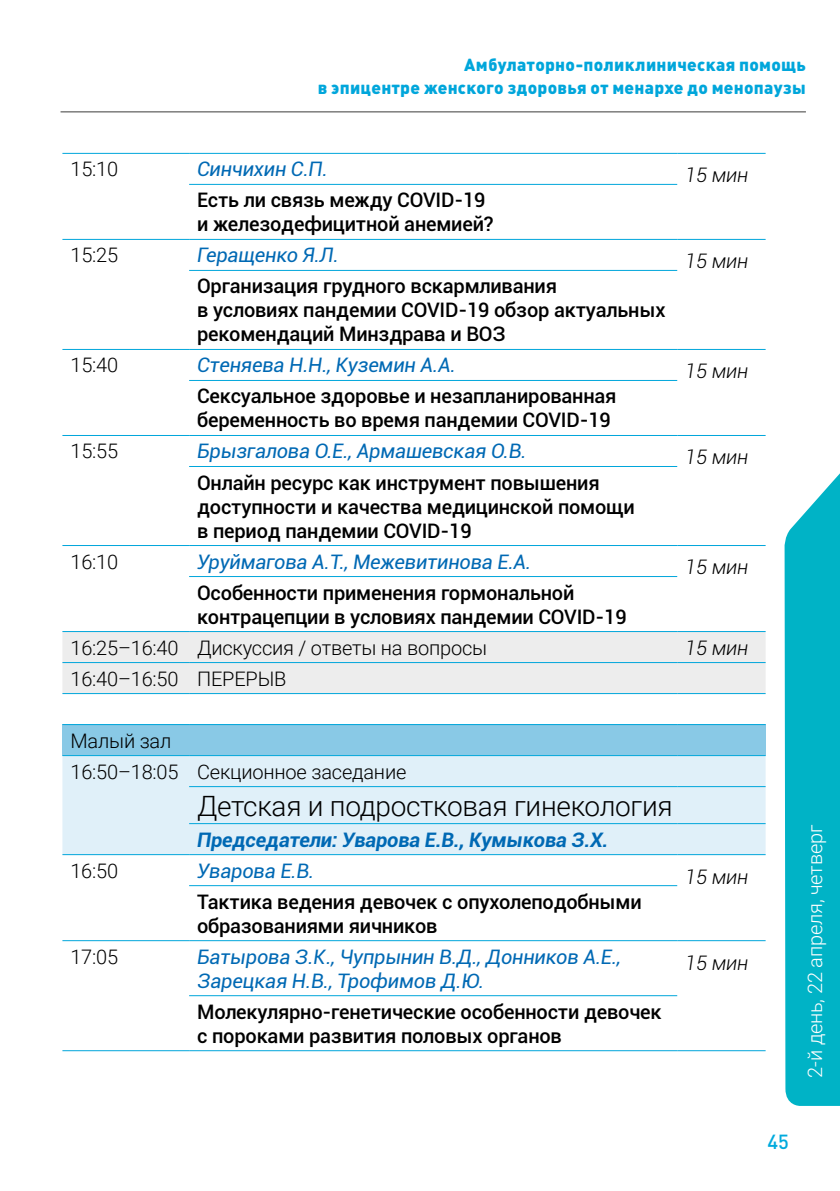
<style>
.page{position:relative;width:840px;height:1191px;background:#fff}
.page>*{position:absolute;margin:0;border:0;box-sizing:border-box;transform-origin:0 0}
.t1{font:300 28px "Roboto";letter-spacing:-.01em;color:#000}
.t2{font:20.2px "Plumb Medium C";color:#0ad}
.t3{font:500 20px/24px "Roboto";letter-spacing:-.01em;color:#000}
.t4{font:italic 20px/24px "Roboto";letter-spacing:-.01em;color:#0069b4}
.t5{font:300 20px/31px "Roboto";letter-spacing:-.01em;color:#000}
.t6{font:italic 300 20px "Roboto";letter-spacing:-.01em;color:#000}
.t7{font:italic 700 20px "Roboto";letter-spacing:-.01em;color:#0069b4}
.t8{font:300 20px "Roboto";letter-spacing:-.01em;color:#fff}
.t9{font:17.2px/23px "Plumb Black Soft C";letter-spacing:.015em;color:#00a6db;text-align:right}
</style>
<div class="page">
<svg style="left:784px;top:474px;width:55px;height:632px;background:#11b8c9"></svg>
<hr style="left:60px;top:111px;width:745px;height:1px;background:#3c3c3b">
<div style="left:62px;top:632px;width:703px;height:61px;background:#ededed"></div>
<div style="left:62px;top:724px;width:703px;height:31px;background:#89c9e6"></div>
<div style="left:62px;top:756px;width:703px;height:98px;background:#e0f0f9"></div>
<hr style="left:62px;top:153px;width:127px;height:1px;background:#00a6db">
<hr style="left:676px;top:153px;width:89px;height:1px;background:#00a6db">
<hr style="left:189px;top:153px;width:487px;height:1px;background:#00a6db">
<hr style="left:62px;top:239px;width:127px;height:1px;background:#00a6db">
<hr style="left:189px;top:184px;width:487px;height:1px;background:#00a6db">
<hr style="left:676px;top:239px;width:89px;height:1px;background:#00a6db">
<hr style="left:189px;top:239px;width:487px;height:1px;background:#00a6db">
<hr style="left:62px;top:349px;width:127px;height:1px;background:#00a6db">
<hr style="left:189px;top:270px;width:487px;height:1px;background:#00a6db">
<hr style="left:676px;top:349px;width:89px;height:1px;background:#00a6db">
<hr style="left:189px;top:349px;width:487px;height:1px;background:#00a6db">
<hr style="left:62px;top:435px;width:127px;height:1px;background:#00a6db">
<hr style="left:189px;top:380px;width:487px;height:1px;background:#00a6db">
<hr style="left:676px;top:435px;width:89px;height:1px;background:#00a6db">
<hr style="left:189px;top:435px;width:487px;height:1px;background:#00a6db">
<hr style="left:62px;top:545px;width:127px;height:1px;background:#00a6db">
<hr style="left:189px;top:466px;width:487px;height:1px;background:#00a6db">
<hr style="left:676px;top:545px;width:89px;height:1px;background:#00a6db">
<hr style="left:189px;top:545px;width:487px;height:1px;background:#00a6db">
<hr style="left:62px;top:631px;width:127px;height:1px;background:#00a6db">
<hr style="left:62px;top:662px;width:127px;height:1px;background:#00a6db">
<hr style="left:189px;top:576px;width:487px;height:1px;background:#00a6db">
<hr style="left:676px;top:631px;width:89px;height:1px;background:#00a6db">
<hr style="left:676px;top:662px;width:89px;height:1px;background:#00a6db">
<hr style="left:189px;top:631px;width:487px;height:1px;background:#00a6db">
<hr style="left:189px;top:662px;width:487px;height:1px;background:#00a6db">
<hr style="left:62px;top:854px;width:127px;height:1px;background:#00a6db">
<hr style="left:189px;top:786px;width:487px;height:1px;background:#00a6db">
<hr style="left:676px;top:786px;width:89px;height:1px;background:#00a6db">
<hr style="left:189px;top:823px;width:487px;height:1px;background:#00a6db">
<hr style="left:676px;top:823px;width:89px;height:1px;background:#00a6db">
<hr style="left:189px;top:854px;width:487px;height:1px;background:#00a6db">
<hr style="left:676px;top:854px;width:89px;height:1px;background:#00a6db">
<hr style="left:62px;top:940px;width:127px;height:1px;background:#00a6db">
<hr style="left:189px;top:885px;width:487px;height:1px;background:#00a6db">
<hr style="left:676px;top:940px;width:89px;height:1px;background:#00a6db">
<hr style="left:189px;top:940px;width:487px;height:1px;background:#00a6db">
<hr style="left:62px;top:1050px;width:127px;height:1px;background:#00a6db">
<hr style="left:189px;top:995px;width:487px;height:1px;background:#00a6db">
<hr style="left:676px;top:1050px;width:89px;height:1px;background:#00a6db">
<hr style="left:189px;top:1050px;width:487px;height:1px;background:#00a6db">
<hr style="left:62px;top:693px;width:127px;height:1px;background:#00a6db">
<hr style="left:189px;top:693px;width:487px;height:1px;background:#00a6db">
<hr style="left:676px;top:693px;width:89px;height:1px;background:#00a6db">
<hr style="left:62px;top:724px;width:127px;height:1px;background:#00a6db">
<hr style="left:189px;top:724px;width:487px;height:1px;background:#00a6db">
<hr style="left:676px;top:724px;width:89px;height:1px;background:#00a6db">
<hr style="left:62px;top:755px;width:127px;height:1px;background:#00a6db">
<hr style="left:189px;top:755px;width:487px;height:1px;background:#00a6db">
<hr style="left:676px;top:755px;width:89px;height:1px;background:#00a6db">
<p class="t9" style="left:317px;top:53px;width:489px">Амбулаторно-поликлиническая помощь<br>в эпицентре женского здоровья от менархе до менопаузы</p>
<p class="t5" style="left:70px;top:153px;width:49px">15:10</p>
<p class="t4" style="left:197px;top:156px;width:132px">Синчихин С.П.</p>
<p class="t6" style="left:684px;top:161px;width:64px">15 мин</p>
<p class="t3" style="left:197px;top:187px;width:298px">Есть ли связь между COVID-19 и железодефицитной анемией?</p>
<p class="t5" style="left:70px;top:239px;width:49px">15:25</p>
<p class="t4" style="left:197px;top:242px;width:143px">Геращенко Я.Л.</p>
<p class="t6" style="left:684px;top:247px;width:64px">15 мин</p>
<p class="t3" style="left:197px;top:273px;width:469px">Организация грудного вскармливания<br>в условиях пандемии COVID-19 обзор актуальных рекомендаций Минздрава и ВОЗ</p>
<p class="t5" style="left:70px;top:349px;width:49px">15:40</p>
<p class="t4" style="left:197px;top:352px;width:260px">Стеняева Н.Н., Куземин А.А.</p>
<p class="t6" style="left:684px;top:357px;width:64px">15 мин</p>
<p class="t3" style="left:197px;top:383px;width:420px">Сексуальное здоровье и незапланированная беременность во время пандемии COVID-19</p>
<p class="t5" style="left:70px;top:435px;width:49px">15:55</p>
<p class="t4" style="left:197px;top:438px;width:331px">Брызгалова О.Е., Армашевская О.В.</p>
<p class="t6" style="left:684px;top:443px;width:64px">15 мин</p>
<p class="t3" style="left:197px;top:469px;width:439px">Онлайн ресурс как инструмент повышения доступности и качества медицинской помощи в период пандемии COVID-19</p>
<p class="t5" style="left:70px;top:545px;width:49px">16:10</p>
<p class="t4" style="left:197px;top:548px;width:335px">Уруймагова А.Т., Межевитинова Е.А.</p>
<p class="t6" style="left:684px;top:553px;width:64px">15 мин</p>
<p class="t3" style="left:197px;top:579px;width:431px">Особенности применения гормональной контрацепции в условиях пандемии COVID-19</p>
<p class="t5" style="left:70px;top:631px;width:418px">16:25–16:40 Дискуссия / ответы на вопросы</p>
<p class="t6" style="left:684px;top:633px;width:64px">15 мин</p>
<p class="t5" style="left:70px;top:662px;width:217px">16:40–16:50 ПЕРЕРЫВ</p>
<p class="t5" style="left:70px;top:724px;width:337px">Малый зал<br>16:50–18:05 Секционное заседание</p>
<h1 class="t1" style="left:197px;top:786px;width:477px">Детская и подростковая гинекология</h1>
<p class="t7" style="left:197px;top:825px;width:412px">Председатели: Уварова Е.В., Кумыкова З.Х.</p>
<p class="t5" style="left:70px;top:854px;width:49px">16:50</p>
<p class="t4" style="left:197px;top:857px;width:119px">Уварова Е.В.</p>
<p class="t6" style="left:684px;top:862px;width:64px">15 мин</p>
<p class="t3" style="left:197px;top:888px;width:446px">Тактика ведения девочек с опухолеподобными образованиями яичников</p>
<p class="t5" style="left:70px;top:940px;width:49px">17:05</p>
<p class="t4" style="left:197px;top:943px;width:425px">Батырова З.К., Чупрынин В.Д., Донников А.Е.,<br>Зарецкая Н.В., Трофимов Д.Ю.</p>
<p class="t6" style="left:684px;top:948px;width:64px">15 мин</p>
<p class="t3" style="left:197px;top:998px;width:466px">Молекулярно-генетические особенности девочек с пороками развития половых органов</p>
<p class="t8" style="left:800px;top:1077px;width:254px;rotate:-90deg">2-й день, 22 апреля, четверг</p>
<p class="t2" style="left:767px;top:1129px;width:23px">45</p>
</div>
